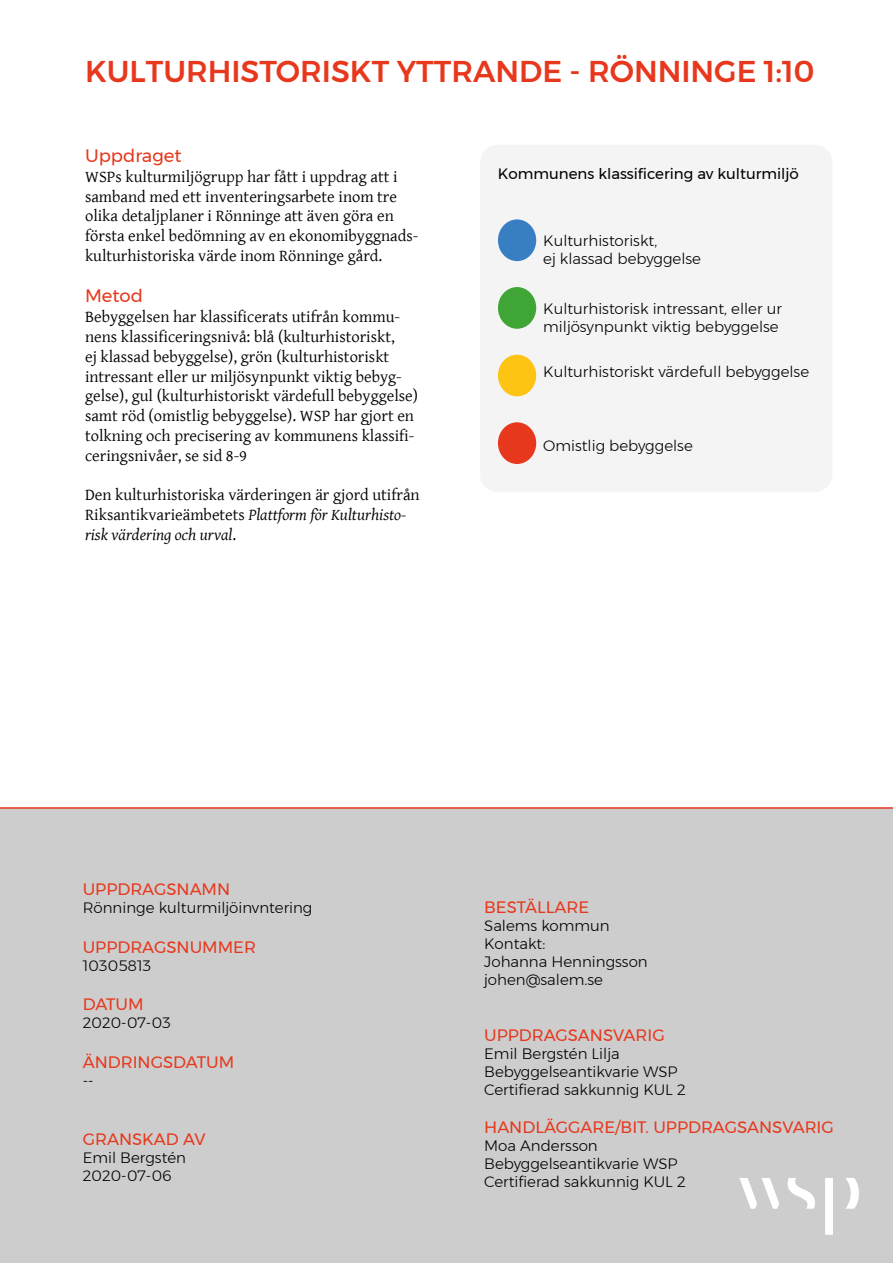
<style>
.page{position:relative;width:893px;height:1263px;background:#fff}
.page>*{position:absolute;margin:0;border:0;box-sizing:border-box;transform-origin:0 0}
.t1{font:500 30px "Montserrat";color:#e7381d}
.t2{font:18px "Montserrat";color:#e7381d}
.t3{font:16.5px/19.8px "Gentium Basic";color:#000}
.t4{font:16.5px "Montserrat";color:#e7381d}
.t5{font:300 15px/18px "Montserrat";color:#000}
.t6{font:15px "Montserrat";color:#000}
.s1{font-style:italic}
</style>
<div class="page">
<div style="left:0;top:809px;width:893px;height:454px;background:#cdcdcd"></div>
<svg style="left:845px;top:1178px;width:14px;height:31px"></svg>
<svg style="left:739px;top:1178px;width:40px;height:31px"></svg>
<svg style="left:825px;top:1178px;width:8px;height:57px"></svg>
<svg style="left:787px;top:1178px;width:28px;height:31px"></svg>
<div style="left:480px;top:145px;width:352px;height:347px;background:#f4f4f5;border-radius:18px"></div>
<div style="left:498px;top:219px;width:38px;height:42px;background:#377ec2;border-radius:50%"></div>
<div style="left:498px;top:355px;width:38px;height:41px;background:#fdc413;border-radius:50%"></div>
<div style="left:498px;top:287px;width:38px;height:42px;background:#3fa535;border-radius:50%"></div>
<div style="left:498px;top:422px;width:38px;height:42px;background:#e7381d;border-radius:50%"></div>
<hr style="left:0;top:807px;width:893px;height:2px;background:#e7381d">
<h1 class="t1" style="left:85px;top:48px;width:731px">KULTURHISTORISKT YTTRANDE - RÖNNINGE 1:10</h1>
<p class="t2" style="left:85px;top:142px;width:98px">Uppdraget</p>
<p class="t3" style="left:85px;top:166px;width:335px">WSPs kulturmiljögrupp har fått i uppdrag att i samband med ett inventeringsarbete inom tre olika detaljplaner i Rönninge att även göra en första enkel bedömning av en ekonomibyggnads&shy;kulturhistoriska värde inom Rönninge gård.</p>
<p class="t2" style="left:85px;top:282px;width:59px">Metod</p>
<p class="t3" style="left:85px;top:306px;width:335px">Bebyggelsen har klassificerats utifrån kommu&shy;nens klassificeringsnivå: blå (kulturhistoriskt,<br>ej klassad bebyggelse), grön (kulturhistoriskt intressant eller ur miljösynpunkt viktig bebyg&shy;gelse), gul (kulturhistoriskt värdefull bebyggelse) samt röd (omistlig bebyggelse). WSP har gjort en tolkning och precisering av kommunens klassifi&shy;ceringsnivåer, se sid 8-9</p>
<p class="t3" style="left:85px;top:485px;width:336px">Den kulturhistoriska värderingen är gjord utifrån<br>Riksantikvarieämbetets <span class="s1">Plattform för Kulturhisto&shy;risk värdering och urval</span>.</p>
<p class="t6" style="left:498px;top:162px;width:302px">Kommunens klassificering av kulturmiljö</p>
<p class="t5" style="left:543px;top:232px;width:159px">Kulturhistoriskt,<br>ej klassad bebyggelse</p>
<p class="t5" style="left:543px;top:299px;width:240px">Kulturhistorisk intressant, eller ur miljösynpunkt viktig bebyggelse</p>
<p class="t5" style="left:543px;top:362px;width:267px">Kulturhistoriskt värdefull bebyggelse</p>
<p class="t5" style="left:543px;top:437px;width:151px">Omistlig bebyggelse</p>
<p class="t4" style="left:83px;top:876px;width:149px">UPPDRAGSNAMN</p>
<p class="t5" style="left:83px;top:898px;width:231px">Rönninge kulturmiljöinvntering</p>
<p class="t4" style="left:83px;top:934px;width:175px">UPPDRAGSNUMMER</p>
<p class="t5" style="left:83px;top:956px;width:70px">10305813</p>
<p class="t4" style="left:83px;top:992px;width:62px">DATUM</p>
<p class="t5" style="left:83px;top:1013px;width:90px">2020-07-03</p>
<p class="t4" style="left:83px;top:1049px;width:153px">ÄNDRINGSDATUM</p>
<p class="t5" style="left:83px;top:1071px;width:12px">--</p>
<p class="t4" style="left:83px;top:1127px;width:124px">GRANSKAD AV</p>
<p class="t5" style="left:83px;top:1148px;width:105px">Emil Bergstén<br>2020-07-06</p>
<p class="t4" style="left:484px;top:895px;width:107px">BESTÄLLARE</p>
<p class="t5" style="left:484px;top:917px;width:165px">Salems kommun<br>Kontakt:<br>Johanna Henningsson johen@salem.se</p>
<p class="t4" style="left:484px;top:1022px;width:182px">UPPDRAGSANSVARIG</p>
<p class="t5" style="left:484px;top:1044px;width:203px">Emil Bergstén Lilja<br>Bebyggelseantikvarie WSP<br>Certifierad sakkunnig KUL 2</p>
<p class="t4" style="left:484px;top:1114px;width:351px">HANDLÄGGARE/BIT. UPPDRAGSANSVARIG</p>
<p class="t5" style="left:484px;top:1136px;width:203px">Moa Andersson<br>Bebyggelseantikvarie WSP<br>Certifierad sakkunnig KUL 2</p>
</div>
